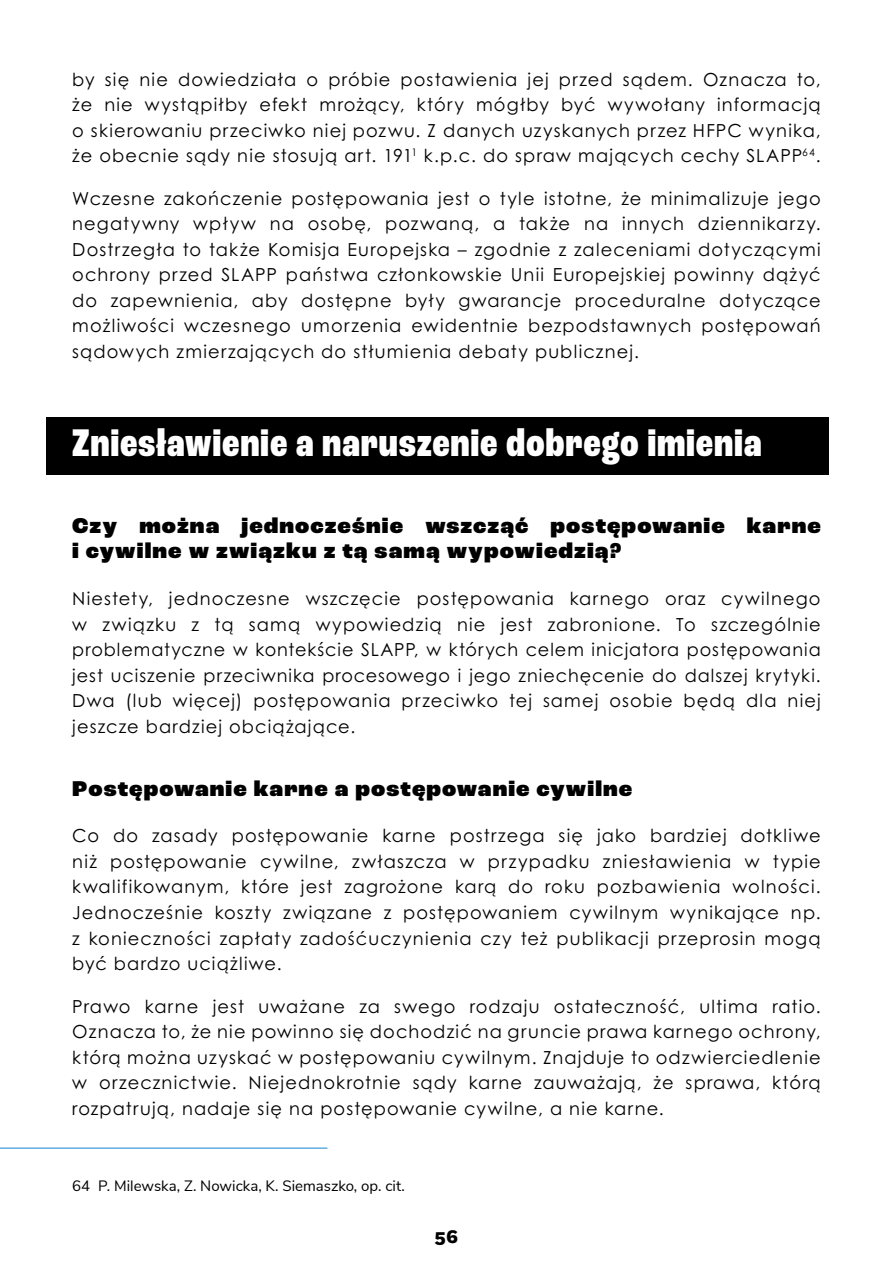
<style>
.page{position:relative;width:893px;height:1263px;background:#fff}
.page>*{position:absolute;margin:0;border:0;box-sizing:border-box;transform-origin:0 0}
.t1{font:800 condensed 40.5px "Roc Grotesk";letter-spacing:.02em;color:#fff}
.t2{font:900 22.5px/25.5px "Roc Grotesk";letter-spacing:.05em;color:#000}
.t3{font:18px/25.5px "Century Gothic Pro";letter-spacing:.065em;color:#000;text-align:justify}
.t4{font:800 18px "Fort";color:#000}
.t5{font:15px "Nunito Sans";color:#000}
</style>
<div class="page">
<div style="left:47px;top:417px;width:782px;height:58px;background:#000"></div>
<hr style="left:0;top:1147px;width:327px;height:2px;background:#61aee1">
<p class="t3" style="left:72px;top:66px;width:750px">by się nie dowiedziała o próbie postawienia jej przed sądem. Oznacza to, że nie wystąpiłby efekt mrożący, który mógłby być wywołany informacją o skierowaniu przeciwko niej pozwu. Z danych uzyskanych przez HFPC wynika, że obecnie sądy nie stosują art. 191<sup>1</sup> k.p.c. do spraw mających cechy SLAPP<sup>64</sup>.</p>
<p class="t3" style="left:72px;top:185px;width:750px">Wczesne zakończenie postępowania jest o tyle istotne, że minimalizuje jego negatywny wpływ na osobę, pozwaną, a także na innych dziennikarzy.<br>Dostrzegła to także Komisja Europejska – zgodnie z zaleceniami dotyczącymi ochrony przed SLAPP państwa członkowskie Unii Europejskiej powinny dążyć do zapewnienia, aby dostępne były gwarancje proceduralne dotyczące możliwości wczesnego umorzenia ewidentnie bezpodstawnych postępowań sądowych zmierzających do stłumienia debaty publicznej.</p>
<h1 class="t1" style="left:72px;top:419px;width:691px">Zniesławienie a naruszenie dobrego imienia</h1>
<p class="t2" style="left:72px;top:514px;width:750px">Czy można jednocześnie wszcząć postępowanie karne i cywilne w związku z tą samą wypowiedzią?</p>
<p class="t3" style="left:72px;top:586px;width:750px">Niestety, jednoczesne wszczęcie postępowania karnego oraz cywilnego w związku z tą samą wypowiedzią nie jest zabronione. To szczególnie problematyczne w kontekście SLAPP, w których celem inicjatora postępowania jest uciszenie przeciwnika procesowego i jego zniechęcenie do dalszej krytyki.<br>Dwa (lub więcej) postępowania przeciwko tej samej osobie będą dla niej jeszcze bardziej obciążające.</p>
<p class="t2" style="left:72px;top:776px;width:561px">Postępowanie karne a postępowanie cywilne</p>
<p class="t3" style="left:72px;top:823px;width:750px">Co do zasady postępowanie karne postrzega się jako bardziej dotkliwe niż postępowanie cywilne, zwłaszcza w przypadku zniesławienia w typie kwalifikowanym, które jest zagrożone karą do roku pozbawienia wolności.<br>Jednocześnie koszty związane z postępowaniem cywilnym wynikające np. z konieczności zapłaty zadośćuczynienia czy też publikacji przeprosin mogą być bardzo uciążliwe.</p>
<p class="t3" style="left:72px;top:993px;width:750px">Prawo karne jest uważane za swego rodzaju ostateczność, ultima ratio.<br>Oznacza to, że nie powinno się dochodzić na gruncie prawa karnego ochrony, którą można uzyskać w postępowaniu cywilnym. Znajduje to odzwierciedlenie w orzecznictwie. Niejednokrotnie sądy karne zauważają, że sprawa, którą rozpatrują, nadaje się na postępowanie cywilne, a nie karne.</p>
<p class="t5" style="left:72px;top:1174px;width:334px">64 P. Milewska, Z. Nowicka, K. Siemaszko, op. cit.</p>
<p class="t4" style="left:435px;top:1226px;width:25px">56</p>
</div>
